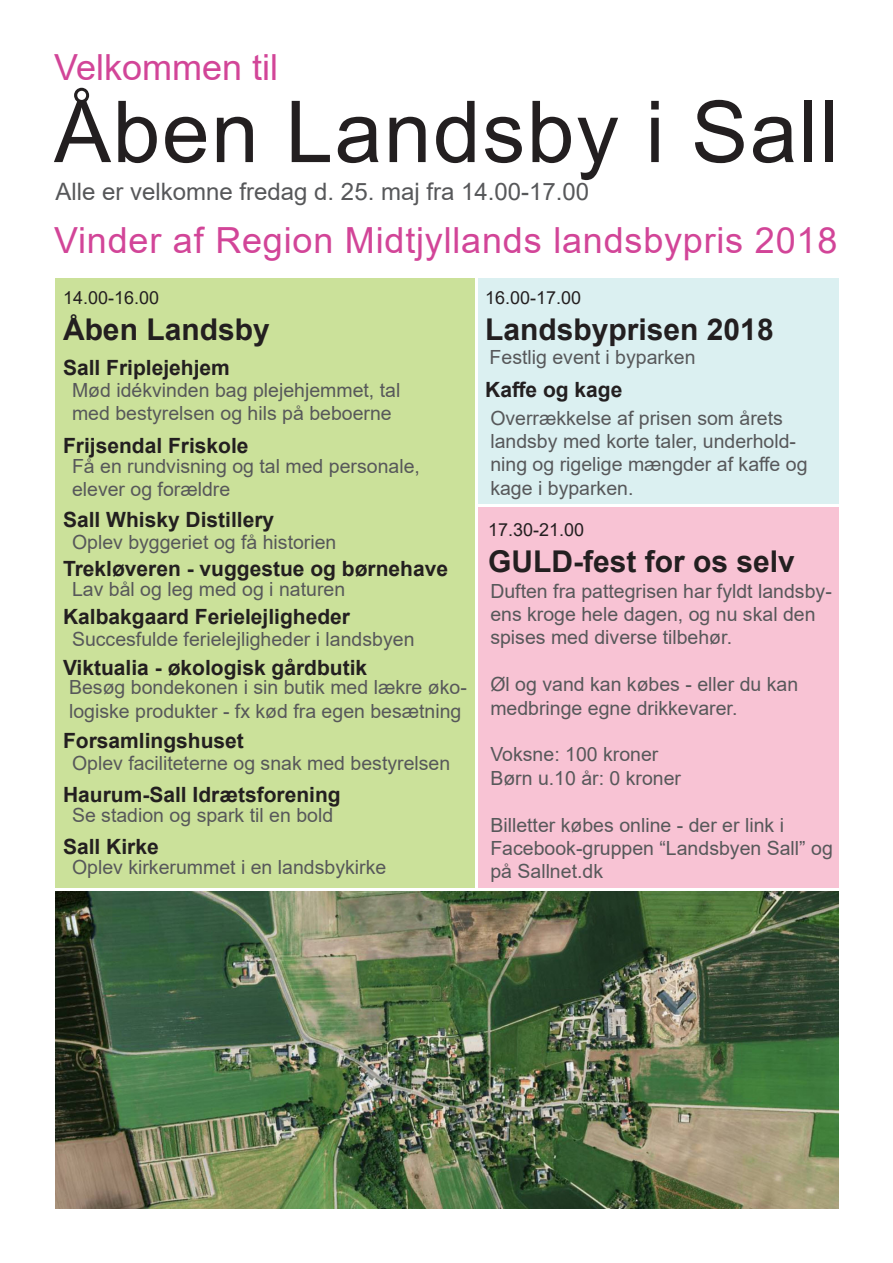
<style>
.page{position:relative;width:893px;height:1263px;background:#fff}
.page>*{position:absolute;margin:0;border:0;box-sizing:border-box;transform-origin:0 0}
.t1{font:85.5px "Arial";letter-spacing:.02em;color:#231f20}
.t2{font:36px "Arial";letter-spacing:.02em;color:#d24598}
.t3{font:36px "Arial";color:#d24598}
.t4{font:700 30px "Arial";color:#231f20}
.t5{font:24px "Arial";color:#57585a}
.t6{font:700 21px "Arial";color:#231f20}
.t7{font:19.5px/23.4px "Arial";color:#57585a}
.t8{font:18px "Arial";color:#231f20}
</style>
<div class="page">
<div style="left:56px;top:278px;width:419px;height:609px;background:#cbe19a"></div>
<div style="left:479px;top:278px;width:360px;height:226px;background:#dbf0f1"></div>
<div style="left:479px;top:507px;width:360px;height:380px;background:#f8c3d4"></div>
<img style="left:56px;top:891px;width:783px;height:318px">
<p class="t3" style="left:54px;top:43px;width:226px">Velkommen til</p>
<p class="t1" style="left:54px;top:73px;width:786px">Åben Landsby i Sall</p>
<p class="t5" style="left:56px;top:175px;width:535px">Alle er velkomne fredag d. 25. maj fra 14.00-17.00</p>
<p class="t2" style="left:54px;top:215px;width:785px">Vinder af Region Midtjyllands landsbypris 2018</p>
<p class="t8" style="left:63px;top:285px;width:98px">14.00-16.00</p>
<p class="t4" style="left:63px;top:308px;width:208px">Åben Landsby</p>
<p class="t6" style="left:63px;top:353px;width:168px">Sall Friplejehjem</p>
<p class="t7" style="left:72px;top:378px;width:330px">Mød idékvinden bag plejehjemmet, tal med bestyrelsen og hils på beboerne</p>
<p class="t6" style="left:63px;top:431px;width:187px">Frijsendal Friskole</p>
<p class="t7" style="left:72px;top:454px;width:349px">Få en rundvisning og tal med personale, elever og forældre</p>
<p class="t6" style="left:63px;top:505px;width:213px">Sall Whisky Distillery</p>
<p class="t7" style="left:72px;top:530px;width:266px">Oplev byggeriet og få historien</p>
<p class="t6" style="left:63px;top:554px;width:387px">Trekløveren - vuggestue og børnehave</p>
<p class="t7" style="left:72px;top:577px;width:275px">Lav bål og leg med og i naturen</p>
<p class="t6" style="left:63px;top:602px;width:289px">Kalbakgaard Ferielejligheder</p>
<p class="t7" style="left:72px;top:627px;width:344px">Succesfulde ferielejligheder i landsbyen</p>
<p class="t6" style="left:63px;top:653px;width:306px">Viktualia - økologisk gårdbutik</p>
<p class="t7" style="left:69px;top:676px;width:399px">Besøg bondekonen i sin butik med lækre øko&shy;logiske produkter - fx kød fra egen besætning</p>
<p class="t6" style="left:63px;top:726px;width:182px">Forsamlingshuset</p>
<p class="t7" style="left:72px;top:751px;width:380px">Oplev faciliteterne og snak med bestyrelsen</p>
<p class="t6" style="left:63px;top:780px;width:279px">Haurum-Sall Idrætsforening</p>
<p class="t7" style="left:72px;top:803px;width:263px">Se stadion og spark til en bold</p>
<p class="t6" style="left:63px;top:832px;width:97px">Sall Kirke</p>
<p class="t7" style="left:72px;top:855px;width:316px">Oplev kirkerummet i en landsbykirke</p>
<p class="t8" style="left:485px;top:285px;width:98px">16.00-17.00</p>
<p class="t4" style="left:485px;top:308px;width:290px">Landsbyprisen 2018</p>
<p class="t7" style="left:490px;top:345px;width:207px">Festlig event i byparken</p>
<p class="t6" style="left:485px;top:374px;width:139px">Kaffe og kage</p>
<p class="t7" style="left:490px;top:406px;width:319px">Overrækkelse af prisen som årets landsby med korte taler, underhold&shy;ning og rigelige mængder af kaffe og kage i byparken.</p>
<p class="t8" style="left:488px;top:517px;width:98px">17.30-21.00</p>
<p class="t4" style="left:488px;top:540px;width:308px">GULD-fest for os selv</p>
<p class="t7" style="left:490px;top:579px;width:343px">Duften fra pattegrisen har fyldt landsby&shy;ens kroge hele dagen, og nu skal den spises med diverse tilbehør.</p>
<p class="t7" style="left:490px;top:672px;width:309px">Øl og vand kan købes - eller du kan medbringe egne drikkevarer.</p>
<p class="t7" style="left:490px;top:743px;width:170px">Voksne: 100 kroner</p>
<p class="t7" style="left:490px;top:766px;width:192px">Børn u.10 år: 0 kroner</p>
<p class="t7" style="left:490px;top:813px;width:344px">Billetter købes online - der er link i<br>Facebook-gruppen “Landsbyen Sall” og på Sallnet.dk</p>
</div>
